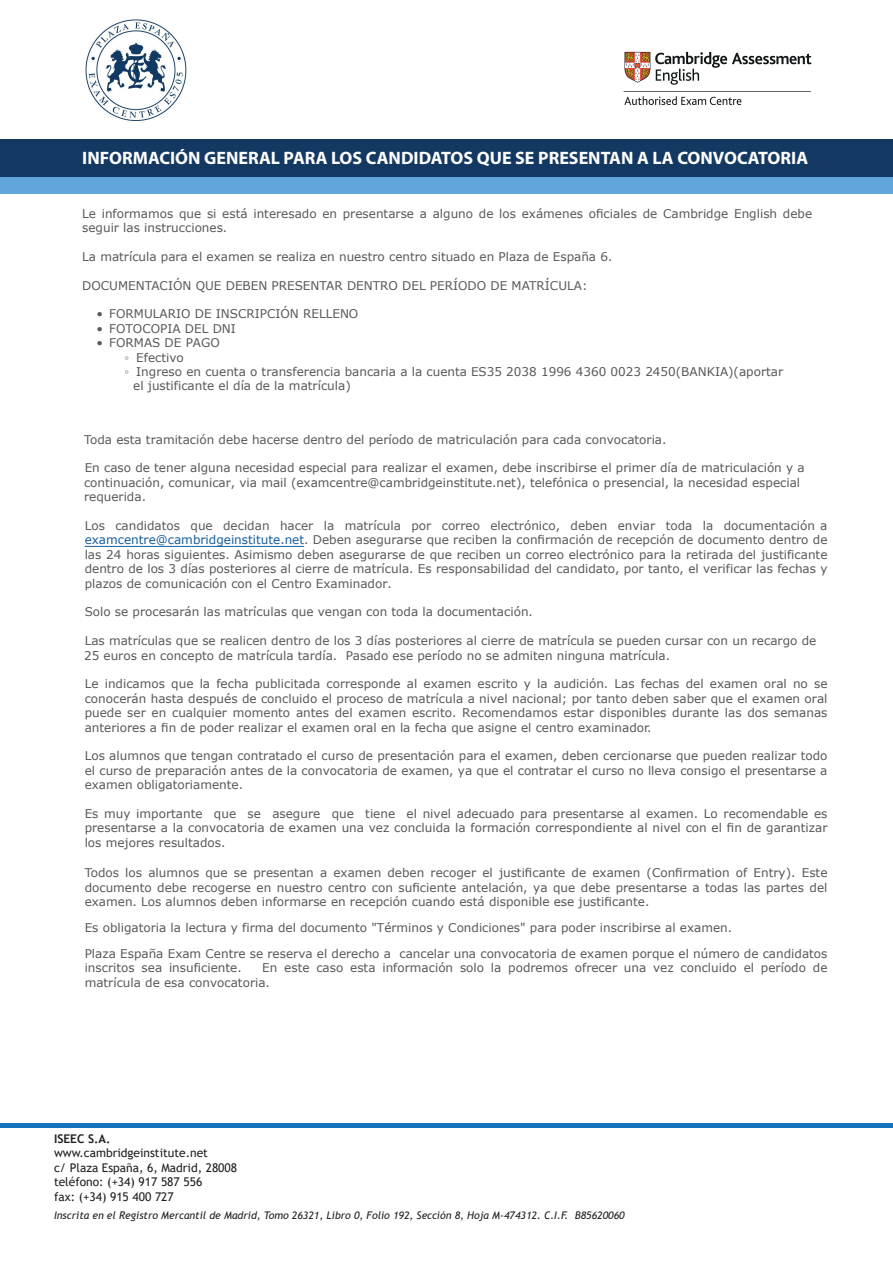
<style>
.page{position:relative;width:893px;height:1263px;background:#fff}
.page>*{position:absolute;margin:0;border:0;box-sizing:border-box;transform-origin:0 0}
.t1{font:700 18px "Myriad Pro";color:#fff}
.t2{font:12px/14.4px "Verdana";color:#57585a}
.t3{font:12px/14.4px "Trebuchet MS";color:#231f20}
.t4{font:700 12px "Trebuchet MS";color:#231f20}
.t5{font:italic 10.5px "Trebuchet MS";color:#231f20}
.s1{color:#175d9e}
</style>
<div class="page">
<hr style="left:0;top:1123px;width:893px;height:4px;background:#1672ba">
<div style="left:0;top:139px;width:893px;height:38px;background:#133963"></div>
<div style="left:0;top:177px;width:893px;height:16px;background:#61a6da"></div>
<hr style="left:85px;top:546px;width:219px;height:1px;background:#175d9e">
<img style="left:623px;top:51px;width:189px;height:55px">
<img style="left:85px;top:19px;width:102px;height:102px">
<p class="t1" style="left:82px;top:147px;width:727px">INFORMACIÓN GENERAL PARA LOS CANDIDATOS QUE SE PRESENTAN A LA CONVOCATORIA</p>
<p class="t2" style="left:82px;top:206px;width:731px">Le informamos que si está interesado en presentarse a alguno de los exámenes oficiales de Cambridge English debe seguir las instrucciones.</p>
<p class="t2" style="left:82px;top:249px;width:532px">La matrícula para el examen se realiza en nuestro centro situado en Plaza de España 6.</p>
<p class="t2" style="left:82px;top:278px;width:507px">DOCUMENTACIÓN QUE DEBEN PRESENTAR DENTRO DEL PERÍODO DE MATRÍCULA:</p>
<p class="t2" style="left:96px;top:307px;width:263px">• FORMULARIO DE INSCRIPCIÓN RELLENO</p>
<p class="t2" style="left:96px;top:321px;width:141px">• FOTOCOPIA DEL DNI</p>
<p class="t2" style="left:96px;top:335px;width:125px">• FORMAS DE PAGO</p>
<p class="t2" style="left:125px;top:350px;width:61px">◦ Efectivo</p>
<p class="t2" style="left:125px;top:364px;width:660px">◦ Ingreso en cuenta o transferencia bancaria a la cuenta ES35 2038 1996 4360 0023 2450(BANKIA)(aportar</p>
<p class="t2" style="left:133px;top:379px;width:219px">el justificante el día de la matrícula)</p>
<p class="t2" style="left:84px;top:432px;width:584px">Toda esta tramitación debe hacerse dentro del período de matriculación para cada convocatoria.</p>
<p class="t2" style="left:84px;top:461px;width:722px">En caso de tener alguna necesidad especial para realizar el examen, debe inscribirse el primer día de matriculación y a continuación, comunicar, via mail (examcentre@cambridgeinstitute.net), telefónica o presencial, la necesidad especial requerida.</p>
<p class="t2" style="left:85px;top:518px;width:744px;text-align:justify">Los candidatos que decidan hacer la matrícula por correo electrónico, deben enviar toda la documentación a <span class="s1">examcentre@cambridgeinstitute.net</span>. Deben asegurarse que reciben la confirmación de recepción de documento dentro de las 24 horas siguientes. Asimismo deben asegurarse de que reciben un correo electrónico para la retirada del justificante dentro de los 3 días posteriores al cierre de matrícula. Es responsabilidad del candidato, por tanto, el verificar las fechas y plazos de comunicación con el Centro Examinador.</p>
<p class="t2" style="left:85px;top:605px;width:450px">Solo se procesarán las matrículas que vengan con toda la documentación.</p>
<p class="t2" style="left:84px;top:633px;width:734px">Las matrículas que se realicen dentro de los 3 días posteriores al cierre de matrícula se pueden cursar con un recargo de<br>25 euros en concepto de matrícula tardía. Pasado ese período no se admiten ninguna matrícula.</p>
<p class="t2" style="left:85px;top:677px;width:744px;text-align:justify">Le indicamos que la fecha publicitada corresponde al examen escrito y la audición. Las fechas del examen oral no se conocerán hasta después de concluido el proceso de matrícula a nivel nacional; por tanto deben saber que el examen oral puede ser en cualquier momento antes del examen escrito. Recomendamos estar disponibles durante las dos semanas anteriores a fin de poder realizar el examen oral en la fecha que asigne el centro examinador.</p>
<p class="t2" style="left:85px;top:749px;width:744px;text-align:justify">Los alumnos que tengan contratado el curso de presentación para el examen, deben cercionarse que pueden realizar todo el curso de preparación antes de la convocatoria de examen, ya que el contratar el curso no lleva consigo el presentarse a examen obligatoriamente.</p>
<p class="t2" style="left:85px;top:806px;width:744px;text-align:justify">Es muy importante que se asegure que tiene el nivel adecuado para presentarse al examen. Lo recomendable es presentarse a la convocatoria de examen una vez concluida la formación correspondiente al nivel con el fin de garantizar los mejores resultados.</p>
<p class="t2" style="left:85px;top:866px;width:744px;text-align:justify">Todos los alumnos que se presentan a examen deben recoger el justificante de examen (Confirmation of Entry). Este documento debe recogerse en nuestro centro con suficiente antelación, ya que debe presentarse a todas las partes del examen. Los alumnos deben informarse en recepción cuando está disponible ese justificante.</p>
<p class="t2" style="left:85px;top:915px;width:744px;line-height:25.8px">Es obligatoria la lectura y firma del documento "Términos y Condiciones" para poder inscribirse al examen.<br>Plaza España Exam Centre se reserva el derecho a cancelar una convocatoria de examen porque el número de candidatos</p>
<p class="t2" style="left:85px;top:960px;width:159px">inscritos sea insuficiente.</p>
<p class="t2" style="left:85px;top:960px;width:744px;text-indent:178px">En este caso esta información solo la podremos ofrecer una vez concluido el período de matrícula de esa convocatoria.</p>
<p class="t4" style="left:54px;top:1131px;width:58px">ISEEC S.A.</p>
<p class="t3" style="left:54px;top:1146px;width:185px">www.cambridgeinstitute.net<br>c/ Plaza España, 6, Madrid, 28008 teléfono: (+34) 917 587 556<br>fax: (+34) 915 400 727</p>
<p class="t5" style="left:54px;top:1208px;width:572px">Inscrita en el Registro Mercantil de Madrid, Tomo 26321, Libro 0, Folio 192, Sección 8, Hoja M-474312. C.I.F. B85620060</p>
</div>
